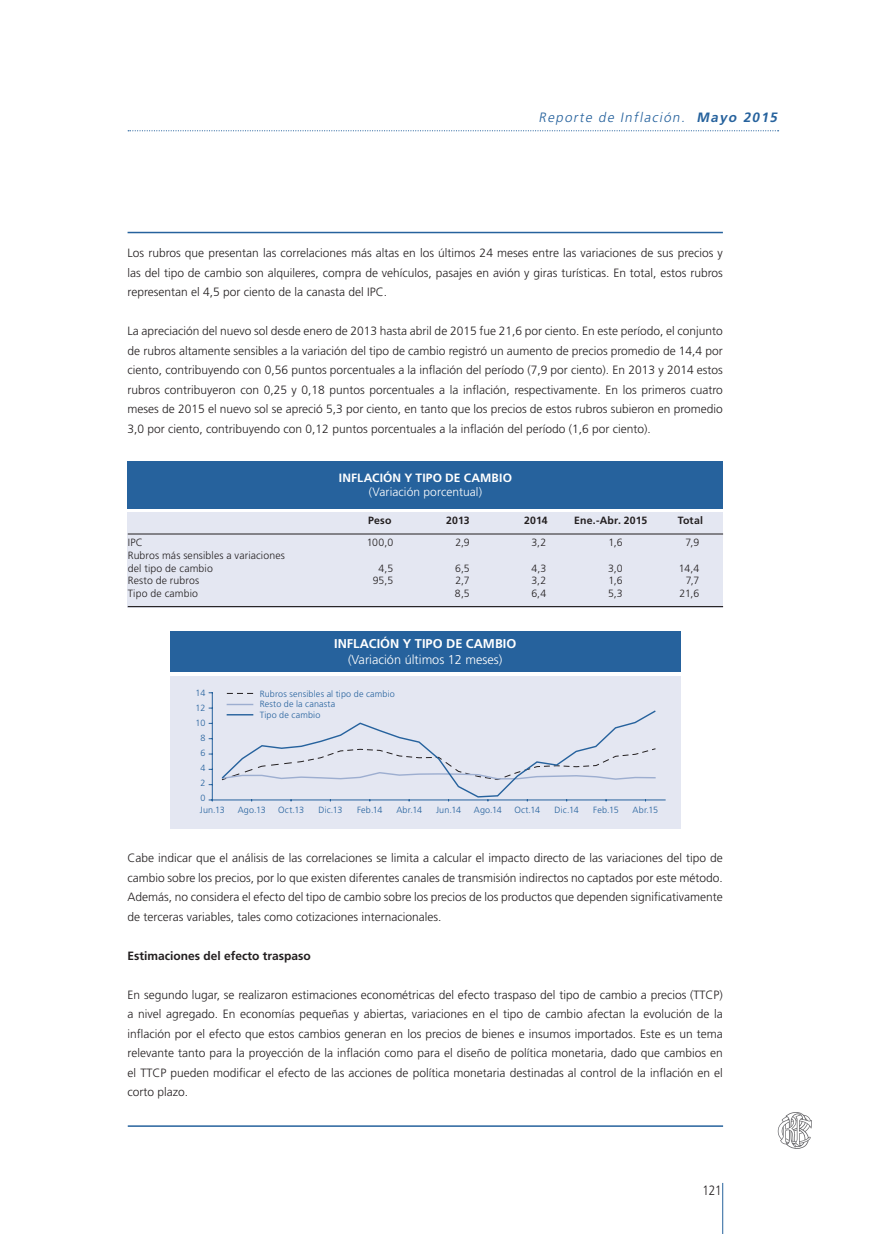
<style>
.page{position:relative;width:893px;height:1234px;background:#fff}
.page>*{position:absolute;margin:0;border:0;box-sizing:border-box;transform-origin:0 0}
.t1{font:italic 300 13.5px "Frutiger";color:#26629d}
.t2{font:300 13.5px "Frutiger";color:#231f20;scale:.88 1}
.t3{font:300 12.75px "Frutiger";color:#fff}
.t4{font:700 12.75px "Frutiger";color:#fff}
.Normal{font:300 12px/19.5px "Frutiger";color:#231f20;text-align:justify}
.Normal-2{font:700 12px "Frutiger";color:#231f20}
.t5{font:700 12px "Frutiger";letter-spacing:.015em;color:#fff}
.t6{font:300 12px "Frutiger";letter-spacing:.005em;color:#fff}
.t7{font:300 10.5px "Frutiger";letter-spacing:.015em;color:#231f20}
.t8{font:700 10.5px "Frutiger";letter-spacing:.015em;color:#231f20}
.t9{font:300 9px "Frutiger";letter-spacing:.02em;color:#26629d}
.t10{font:300 9px "Frutiger";color:#26629d}
.s1{font-weight:700}
</style>
<div class="page">
<svg style="left:128px;top:130px;width:651px;height:1px"></svg>
<hr style="left:722px;top:1182px;width:1px;height:51px;background:#26629d">
<svg style="left:778px;top:1112px;width:34px;height:37px"></svg>
<hr style="left:128px;top:1125px;width:595px;height:1px;background:#26629d">
<hr style="left:128px;top:232px;width:595px;height:1px;background:#26629d">
<div style="left:128px;top:512px;width:595px;height:95px;background:#e4e7f2"></div>
<div style="left:128px;top:461px;width:595px;height:47px;background:#26629d"></div>
<hr style="left:128px;top:533px;width:595px;height:1px;background:#231f20">
<hr style="left:128px;top:606px;width:595px;height:1px;background:#231f20">
<div style="left:170px;top:675px;width:510px;height:153px;background:#e4e7f2"></div>
<div style="left:170px;top:630px;width:510px;height:41px;background:#26629d"></div>
<hr style="left:227px;top:703px;width:26px;height:2px;background:#9daed0">
<svg style="left:227px;top:693px;width:26px;height:1px"></svg>
<hr style="left:212px;top:692px;width:1px;height:107px;background:#26629d">
<hr style="left:212px;top:799px;width:453px;height:1px;background:#26629d">
<svg style="left:221px;top:710px;width:436px;height:90px"></svg>
<p class="t1" style="left:539px;top:110px;width:243px">Reporte de Inflación. <span class="s1">Mayo 2015</span></p>
<p class="Normal" style="left:128px;top:243px;width:597px">Los rubros que presentan las correlaciones más altas en los últimos 24 meses entre las variaciones de sus precios y las del tipo de cambio son alquileres, compra de vehículos, pasajes en avión y giras turísticas. En total, estos rubros representan el 4,5 por ciento de la canasta del IPC.</p>
<p class="Normal" style="left:128px;top:321px;width:597px">La apreciación del nuevo sol desde enero de 2013 hasta abril de 2015 fue 21,6 por ciento. En este período, el conjunto de rubros altamente sensibles a la variación del tipo de cambio registró un aumento de precios promedio de 14,4 por ciento, contribuyendo con 0,56 puntos porcentuales a la inflación del período (7,9 por ciento). En 2013 y 2014 estos rubros contribuyeron con 0,25 y 0,18 puntos porcentuales a la inflación, respectivamente. En los primeros cuatro meses de 2015 el nuevo sol se apreció 5,3 por ciento, en tanto que los precios de estos rubros subieron en promedio 3,0 por ciento, contribuyendo con 0,12 puntos porcentuales a la inflación del período (1,6 por ciento).</p>
<p class="t5" style="left:339px;top:470px;width:175px">INFLACIÓN Y TIPO DE CAMBIO</p>
<p class="t6" style="left:369px;top:485px;width:115px">(Variación porcentual)</p>
<p class="t8" style="left:368px;top:514px;width:25px">Peso</p>
<p class="t8" style="left:446px;top:514px;width:25px">2013</p>
<p class="t8" style="left:524px;top:514px;width:25px">2014</p>
<p class="t8" style="left:574px;top:514px;width:75px">Ene.-Abr. 2015</p>
<p class="t8" style="left:678px;top:514px;width:27px">Total</p>
<p class="t7" style="left:128px;top:536px;width:17px">IPC</p>
<p class="t7" style="left:367px;top:536px;width:28px">100,0</p>
<p class="t7" style="left:455px;top:536px;width:16px">2,9</p>
<p class="t7" style="left:531px;top:536px;width:16px">3,2</p>
<p class="t7" style="left:608px;top:536px;width:16px">1,6</p>
<p class="t7" style="left:686px;top:536px;width:15px">7,9</p>
<p class="t7" style="left:128px;top:549px;width:159px">Rubros más sensibles a variaciones</p>
<p class="t7" style="left:128px;top:562px;width:87px">del tipo de cambio</p>
<p class="t7" style="left:379px;top:562px;width:16px">4,5</p>
<p class="t7" style="left:455px;top:562px;width:16px">6,5</p>
<p class="t7" style="left:531px;top:562px;width:16px">4,3</p>
<p class="t7" style="left:608px;top:562px;width:16px">3,0</p>
<p class="t7" style="left:679px;top:562px;width:22px">14,4</p>
<p class="t7" style="left:128px;top:574px;width:73px">Resto de rubros</p>
<p class="t7" style="left:373px;top:574px;width:22px">95,5</p>
<p class="t7" style="left:455px;top:574px;width:16px">2,7</p>
<p class="t7" style="left:531px;top:574px;width:16px">3,2</p>
<p class="t7" style="left:608px;top:574px;width:16px">1,6</p>
<p class="t7" style="left:686px;top:574px;width:15px">7,7</p>
<p class="t7" style="left:128px;top:587px;width:72px">Tipo de cambio</p>
<p class="t7" style="left:455px;top:587px;width:16px">8,5</p>
<p class="t7" style="left:531px;top:587px;width:16px">6,4</p>
<p class="t7" style="left:608px;top:587px;width:16px">5,3</p>
<p class="t7" style="left:680px;top:587px;width:21px">21,6</p>
<p class="t4" style="left:334px;top:636px;width:184px">INFLACIÓN Y TIPO DE CAMBIO</p>
<p class="t3" style="left:348px;top:652px;width:156px">(Variación últimos 12 meses)</p>
<p class="t10" style="left:195px;top:687px;width:12px">14</p>
<p class="t10" style="left:195px;top:702px;width:12px">12</p>
<p class="t10" style="left:195px;top:717px;width:12px">10</p>
<p class="t10" style="left:200px;top:732px;width:7px">8</p>
<p class="t10" style="left:200px;top:747px;width:7px">6</p>
<p class="t10" style="left:200px;top:762px;width:7px">4</p>
<p class="t10" style="left:200px;top:777px;width:7px">2</p>
<p class="t10" style="left:200px;top:792px;width:7px">0</p>
<p class="t9" style="left:260px;top:688px;width:137px">Rubros sensibles al tipo de cambio</p>
<p class="t9" style="left:260px;top:699px;width:77px">Resto de la canasta</p>
<p class="t9" style="left:260px;top:710px;width:62px">Tipo de cambio</p>
<p class="t9" style="left:200px;top:804px;width:26px">Jun.13</p>
<p class="t9" style="left:238px;top:804px;width:29px">Ago.13</p>
<p class="t9" style="left:278px;top:804px;width:27px">Oct.13</p>
<p class="t9" style="left:318px;top:804px;width:25px">Dic.13</p>
<p class="t9" style="left:357px;top:804px;width:27px">Feb.14</p>
<p class="t9" style="left:396px;top:804px;width:27px">Abr.14</p>
<p class="t9" style="left:436px;top:804px;width:27px">Jun.14</p>
<p class="t9" style="left:474px;top:804px;width:30px">Ago.14</p>
<p class="t9" style="left:514px;top:804px;width:27px">Oct.14</p>
<p class="t9" style="left:555px;top:804px;width:26px">Dic.14</p>
<p class="t9" style="left:593px;top:804px;width:27px">Feb.15</p>
<p class="t9" style="left:633px;top:804px;width:27px">Abr.15</p>
<p class="Normal" style="left:128px;top:848px;width:597px">Cabe indicar que el análisis de las correlaciones se limita a calcular el impacto directo de las variaciones del tipo de cambio sobre los precios, por lo que existen diferentes canales de transmisión indirectos no captados por este método.<br>Además, no considera el efecto del tipo de cambio sobre los precios de los productos que dependen significativamente de terceras variables, tales como cotizaciones internacionales.</p>
<p class="Normal-2" style="left:128px;top:948px;width:185px">Estimaciones del efecto traspaso</p>
<p class="Normal" style="left:128px;top:984px;width:597px">En segundo lugar, se realizaron estimaciones econométricas del efecto traspaso del tipo de cambio a precios (TTCP) a nivel agregado. En economías pequeñas y abiertas, variaciones en el tipo de cambio afectan la evolución de la inflación por el efecto que estos cambios generan en los precios de bienes e insumos importados. Este es un tema relevante tanto para la proyección de la inflación como para el diseño de política monetaria, dado que cambios en el TTCP pueden modificar el efecto de las acciones de política monetaria destinadas al control de la inflación en el corto plazo.</p>
<p class="t2" style="left:702px;top:1182px;width:24px">121</p>
</div>
